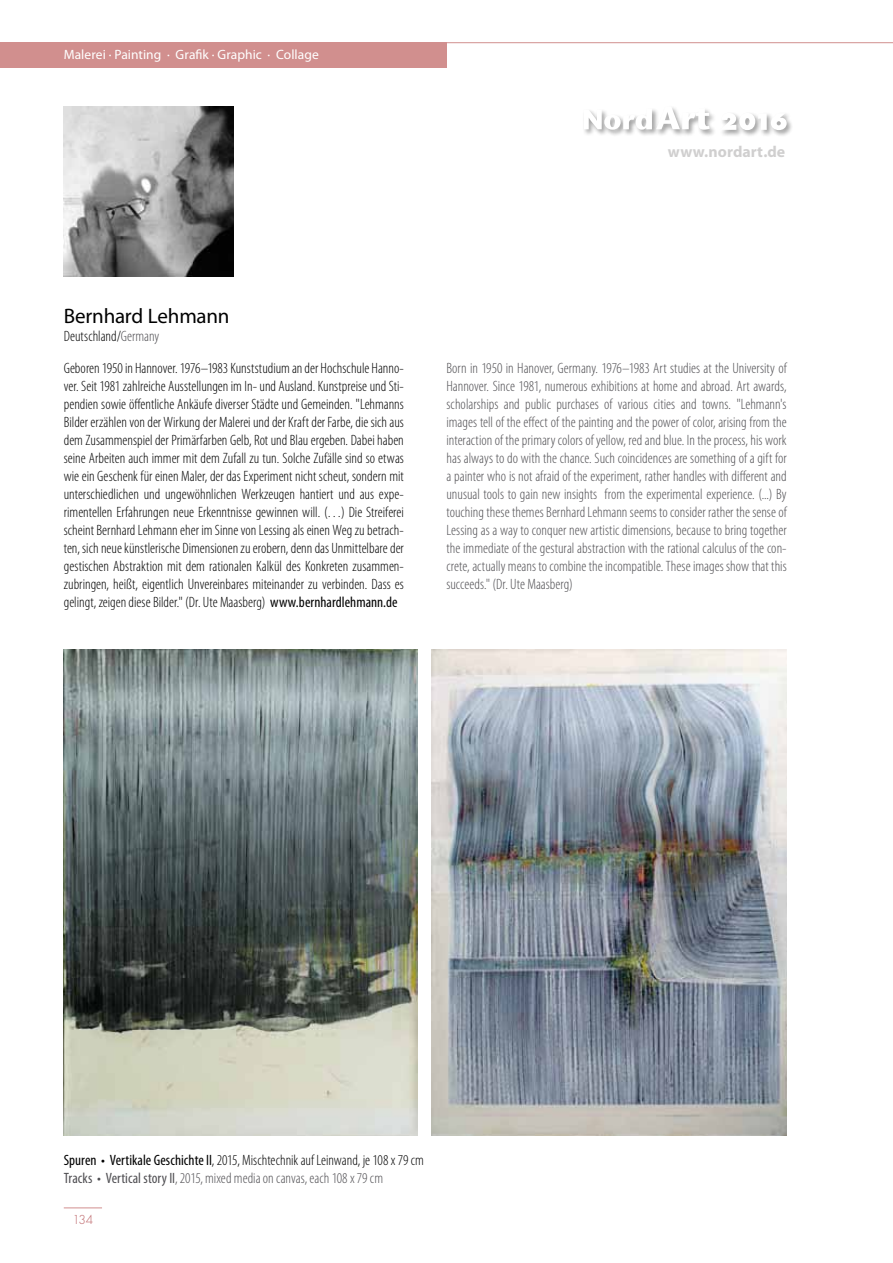
<style>
.page{position:relative;width:893px;height:1263px;background:#fff}
.page>*{position:absolute;margin:0;border:0;box-sizing:border-box;transform-origin:0 0}
.t1{font:21px "Myriad Pro";letter-spacing:-.01em;color:#000}
.t2{font:700 15.9px "Myriad Pro";letter-spacing:.005em;color:#d0cfcf}
.t3{font:300 condensed 15px/18px "Myriad Pro";color:#000}
.t4{font:300 condensed 15px/18px "Myriad Pro";color:#504f53;text-align:justify}
.t5{font:13.5px "Myriad Pro";letter-spacing:.005em;color:#fff}
.t6{font:300 12px "Futura Std";color:#bc6367}
.s1{color:#504f53}
.s2{font-weight:400}
.s3{font-weight:400;color:#504f53}
</style>
<div class="page">
<div style="left:0;top:43px;width:446px;height:25px;background:#d18f8e"></div>
<hr style="left:446px;top:42px;width:447px;height:1px;background:#d18f8e">
<hr style="left:64px;top:1207px;width:38px;height:1px;background:#d18f8e">
<div style="left:582px;top:107px;width:77px;height:30px;background:#000;opacity:.75"></div>
<div style="left:655px;top:105px;width:62px;height:32px;background:#000;opacity:.75"></div>
<svg style="left:584px;top:106px;width:126px;height:24px"></svg>
<div style="left:718px;top:111px;width:76px;height:27px;background:#000;opacity:.75"></div>
<svg style="left:720px;top:113px;width:67px;height:17px"></svg>
<img style="left:64px;top:650px;width:353px;height:486px">
<img style="left:432px;top:650px;width:354px;height:486px">
<img style="left:64px;top:106px;width:170px;height:170px">
<p class="t5" style="left:64px;top:46px;width:256px">Malerei · Painting · Grafik · Graphic · Collage</p>
<p class="t2" style="left:668px;top:142px;width:119px">www.nordart.de</p>
<h1 class="t1" style="left:64px;top:303px;width:167px">Bernhard Lehmann</h1>
<p class="t3" style="left:64px;top:321px;width:342px;line-height:31.5px">Deutschland/<span class="s1">Germany<br></span>Geboren 1950 in Hannover. 1976–1983 Kunststudium an der Hochschule Hanno-</p>
<p class="t3" style="left:64px;top:377px;width:342px;text-align:justify">ver. Seit 1981 zahlreiche Ausstellungen im In- und Ausland. Kunstpreise und Sti&shy;pendien sowie öffentliche Ankäufe diverser Städte und Gemeinden. "Lehmanns Bilder erzählen von der Wirkung der Malerei und der Kraft der Farbe, die sich aus dem Zusammenspiel der Primärfarben Gelb, Rot und Blau ergeben. Dabei haben seine Arbeiten auch immer mit dem Zufall zu tun. Solche Zufälle sind so etwas wie ein Geschenk für einen Maler, der das Experiment nicht scheut, sondern mit unterschiedlichen und ungewöhnlichen Werkzeugen hantiert und aus expe&shy;rimentellen Erfahrungen neue Erkenntnisse gewinnen will. (…) Die Streiferei scheint Bernhard Lehmann eher im Sinne von Lessing als einen Weg zu betrach&shy;ten, sich neue künstlerische Dimensionen zu erobern, denn das Unmittelbare der gestischen Abstraktion mit dem rationalen Kalkül des Konkreten zusammen&shy;zubringen, heißt, eigentlich Unvereinbares miteinander zu verbinden. Dass es gelingt, zeigen diese Bilder." (Dr. Ute Maasberg) <span class="s2">www.bernhardlehmann.de</span></p>
<p class="t4" style="left:446px;top:359px;width:342px">Born in 1950 in Hanover, Germany. 1976–1983 Art studies at the University of Hannover. Since 1981, numerous exhibitions at home and abroad. Art awards, scholarships and public purchases of various cities and towns. "Lehmann's images tell of the effect of the painting and the power of color, arising from the interaction of the primary colors of yellow, red and blue. In the process, his work has always to do with the chance. Such coincidences are something of a gift for a painter who is not afraid of the experiment, rather handles with different and unusual tools to gain new insights from the experimental experience. (...) By touching these themes Bernhard Lehmann seems to consider rather the sense of Lessing as a way to conquer new artistic dimensions, because to bring together the immediate of the gestural abstraction with the rational calculus of the con&shy;crete, actually means to combine the incompatible. These images show that this succeeds." (Dr. Ute Maasberg)</p>
<p class="t3" style="left:64px;top:1151px;width:362px"><span class="s2">Spuren • Vertikale Geschichte II</span>, 2015, Mischtechnik auf Leinwand, je 108 x 79 cm<br><span class="s3">Tracks • Vertical story II</span><span class="s1">, 2015, mixed media on canvas, each 108 x 79 cm</span></p>
<p class="t6" style="left:72px;top:1212px;width:22px">134</p>
</div>
